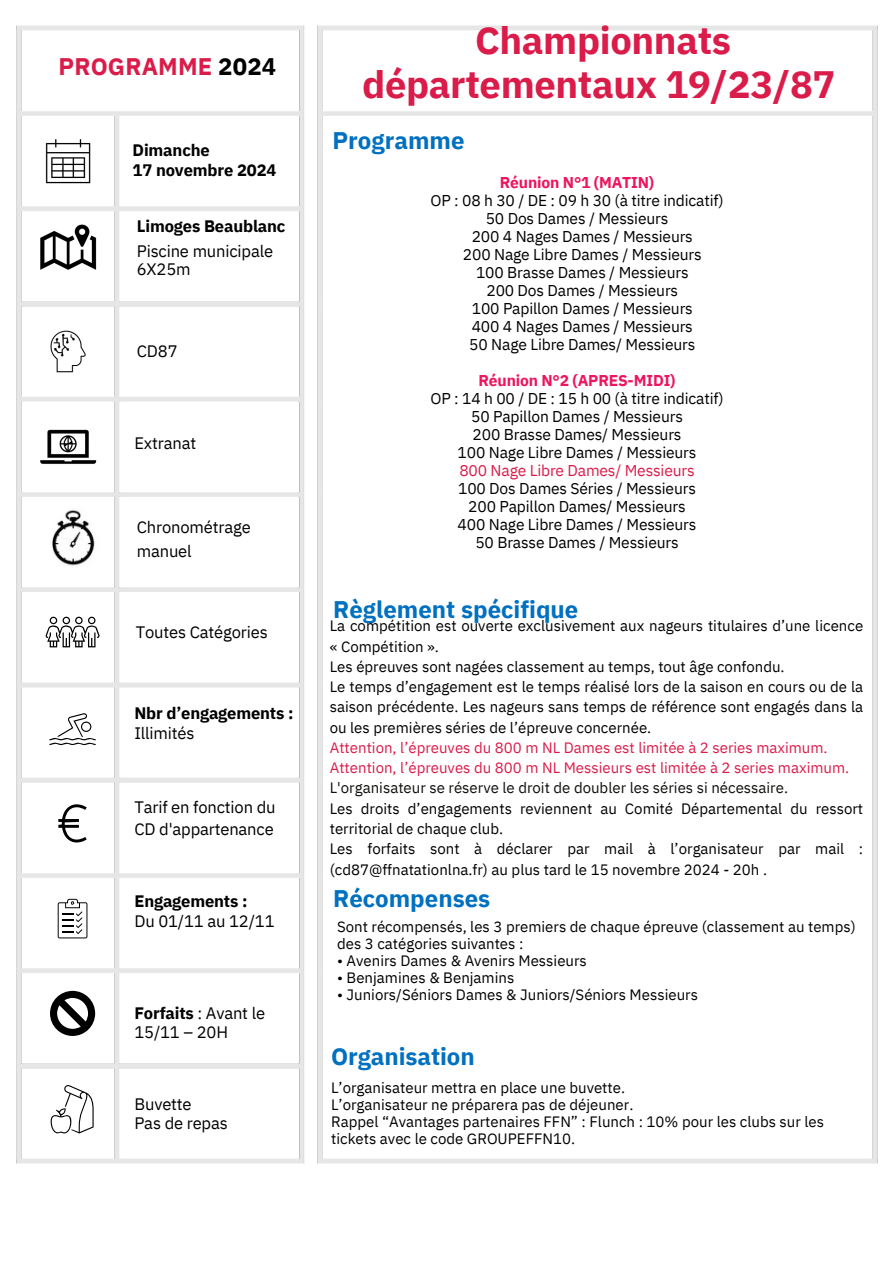
<style>
.page{position:relative;width:894px;height:1264px;background:#fff}
.page>*{position:absolute;margin:0;border:0;box-sizing:border-box;transform-origin:0 0}
.t1{font:700 38.1px/43.8px "IBM Plex Sans";letter-spacing:-.01em;color:#da1c4a;text-align:center}
.t2{font:700 24px "IBM Plex Sans";color:#0070c0}
.t3{font:700 24px "IBM Plex Sans";letter-spacing:.005em;color:#da1c4a}
.t4{font:16.5px/19.8px "IBM Plex Sans";letter-spacing:-.01em;color:#000}
.t5{font:700 16.5px/19.8px "IBM Plex Sans";letter-spacing:-.01em;color:#000}
.t6{font:15.6px "IBM Plex Sans";letter-spacing:-.01em;color:#000}
.t7{font:700 15.6px "IBM Plex Sans";letter-spacing:-.01em;color:#ed155d}
.t8{font:15.6px "IBM Plex Sans";letter-spacing:-.01em;color:#da1c4a}
.t9{font:15px/20.2px "IBM Plex Sans";color:#000}
.t10{font:15px "IBM Plex Sans";color:#da1c4a}
.t11{font:15px "IBM Plex Sans";color:#100f0d}
.s1{color:#000}
.s2{font-weight:400}
.s3{font-weight:700}
</style>
<div class="page">
<img style="left:16px;top:25px;width:862px;height:1139px">
<img style="left:43px;top:508px;width:58px;height:59px">
<svg style="left:50px;top:990px;width:45px;height:45px"></svg>
<svg style="left:58px;top:804px;width:29px;height:38px"></svg>
<svg style="left:51px;top:1084px;width:43px;height:49px"></svg>
<svg style="left:58px;top:898px;width:29px;height:40px"></svg>
<svg style="left:49px;top:713px;width:47px;height:32px"></svg>
<svg style="left:46px;top:616px;width:54px;height:31px"></svg>
<h1 class="t3" style="left:58px;top:50px;width:219px">PROGRAMME <span class="s1">2024</span></h1>
<p class="t5" style="left:132px;top:140px;width:145px">Dimanche<br>17 novembre 2024</p>
<p class="t5" style="left:137px;top:216px;width:150px">Limoges Beaublanc</p>
<p class="t4" style="left:137px;top:240px;width:138px">Piscine municipale</p>
<p class="t4" style="left:137px;top:259px;width:55px">6X25m</p>
<p class="t4" style="left:137px;top:341px;width:42px">CD87</p>
<p class="t4" style="left:134px;top:432px;width:63px">Extranat</p>
<p class="t4" style="left:137px;top:516px;width:115px">Chronométrage</p>
<p class="t4" style="left:137px;top:541px;width:56px">manuel</p>
<p class="t4" style="left:136px;top:621px;width:133px">Toutes Catégories</p>
<p class="t5" style="left:134px;top:703px;width:161px">Nbr d’engagements :<br><span class="s2">Illimités</span></p>
<p class="t4" style="left:134px;top:795px;width:143px;line-height:22.2px">Tarif en fonction du<br>CD d'appartenance</p>
<p class="t4" style="left:134px;top:891px;width:142px"><span class="s3">Engagements :<br></span>Du 01/11 au 12/11</p>
<p class="t4" style="left:134px;top:1002px;width:132px"><span class="s3">Forfaits</span> : Avant le<br>15/11 – 20H</p>
<p class="t4" style="left:134px;top:1093px;width:95px">Buvette<br>Pas de repas</p>
<p class="t1" style="left:362px;top:18px;width:474px">Championnats départementaux 19/23/87</p>
<p class="t2" style="left:332px;top:124px;width:133px">Programme</p>
<p class="t7" style="left:499px;top:172px;width:156px">Réunion N°1 (MATIN)</p>
<p class="t6" style="left:430px;top:190px;width:294px">OP : 08 h 30 / DE : 09 h 30 (à titre indicatif)</p>
<p class="t6" style="left:485px;top:208px;width:184px">50 Dos Dames / Messieurs</p>
<h3 class="t6" style="left:471px;top:226px;width:223px">200 4 Nages Dames / Messieurs</h3>
<p class="t6" style="left:463px;top:244px;width:240px">200 Nage Libre Dames / Messieurs</p>
<p class="t6" style="left:476px;top:262px;width:214px">100 Brasse Dames / Messieurs</p>
<p class="t6" style="left:486px;top:280px;width:193px">200 Dos Dames / Messieurs</p>
<p class="t6" style="left:471px;top:298px;width:222px">100 Papillon Dames / Messieurs</p>
<p class="t6" style="left:471px;top:316px;width:223px">400 4 Nages Dames / Messieurs</p>
<p class="t6" style="left:469px;top:334px;width:227px">50 Nage Libre Dames/ Messieurs</p>
<p class="t7" style="left:478px;top:370px;width:198px">Réunion N°2 (APRES-MIDI)</p>
<h3 class="t6" style="left:430px;top:388px;width:294px">OP : 14 h 00 / DE : 15 h 00 (à titre indicatif)</h3>
<p class="t6" style="left:471px;top:406px;width:213px">50 Papillon Dames / Messieurs</p>
<p class="t6" style="left:472px;top:424px;width:210px">200 Brasse Dames/ Messieurs</p>
<p class="t6" style="left:457px;top:442px;width:240px">100 Nage Libre Dames / Messieurs</p>
<p class="t8" style="left:459px;top:460px;width:237px">800 Nage Libre Dames/ Messieurs</p>
<h3 class="t6" style="left:458px;top:478px;width:239px">100 Dos Dames Séries / Messieurs</h3>
<p class="t6" style="left:468px;top:496px;width:219px">200 Papillon Dames/ Messieurs</p>
<p class="t6" style="left:457px;top:514px;width:240px">400 Nage Libre Dames / Messieurs</p>
<p class="t6" style="left:475px;top:532px;width:205px">50 Brasse Dames / Messieurs</p>
<h5 class="t2" style="left:333px;top:593px;width:247px">Règlement spécifique</h5>
<p class="t9" style="left:330px;top:615px;width:535px">La compétition est ouverte exclusivement aux nageurs titulaires d’une licence « Compétition ».</p>
<p class="t9" style="left:330px;top:656px;width:456px">Les épreuves sont nagées classement au temps, tout âge confondu.</p>
<p class="t9" style="left:330px;top:676px;width:535px;text-align:justify">Le temps d’engagement est le temps réalisé lors de la saison en cours ou de la saison précédente. Les nageurs sans temps de référence sont engagés dans la ou les premières séries de l’épreuve concernée.</p>
<h4 class="t10" style="left:330px;top:737px;width:499px">Attention, l’épreuves du 800 m NL Dames est limitée à 2 series maximum.</h4>
<p class="t10" style="left:330px;top:757px;width:521px">Attention, l’épreuves du 800 m NL Messieurs est limitée à 2 series maximum.</p>
<p class="t11" style="left:330px;top:778px;width:459px">L'organisateur se réserve le droit de doubler les séries si nécessaire.</p>
<p class="t9" style="left:330px;top:798px;width:535px">Les droits d’engagements reviennent au Comité Départemental du ressort territorial de chaque club.</p>
<h3 class="t9" style="left:330px;top:838px;width:535px">Les forfaits sont à déclarer par mail à l’organisateur par mail : (cd87@ffnatationlna.fr) au plus tard le 15 novembre 2024 - 20h .</h3>
<p class="t2" style="left:333px;top:882px;width:159px">Récompenses</p>
<p class="t9" style="left:337px;top:918px;width:520px;line-height:16.8px">Sont récompensés, les 3 premiers de chaque épreuve (classement au temps) des 3 catégories suivantes :</p>
<p class="t9" style="left:337px;top:950px;width:251px">• Avenirs Dames &amp; Avenirs Messieurs</p>
<p class="t9" style="left:337px;top:967px;width:179px">• Benjamines &amp; Benjamins</p>
<p class="t9" style="left:337px;top:983px;width:362px">• Juniors/Séniors Dames &amp; Juniors/Séniors Messieurs</p>
<p class="t2" style="left:331px;top:1040px;width:145px">Organisation</p>
<p class="t9" style="left:331px;top:1077px;width:295px">L’organisateur mettra en place une buvette.</p>
<p class="t9" style="left:331px;top:1094px;width:304px">L’organisateur ne préparera pas de déjeuner.</p>
<p class="t9" style="left:331px;top:1113px;width:494px;line-height:16.8px">Rappel “Avantages partenaires FFN” : Flunch : 10% pour les clubs sur les tickets avec le code GROUPEFFN10.</p>
</div>
